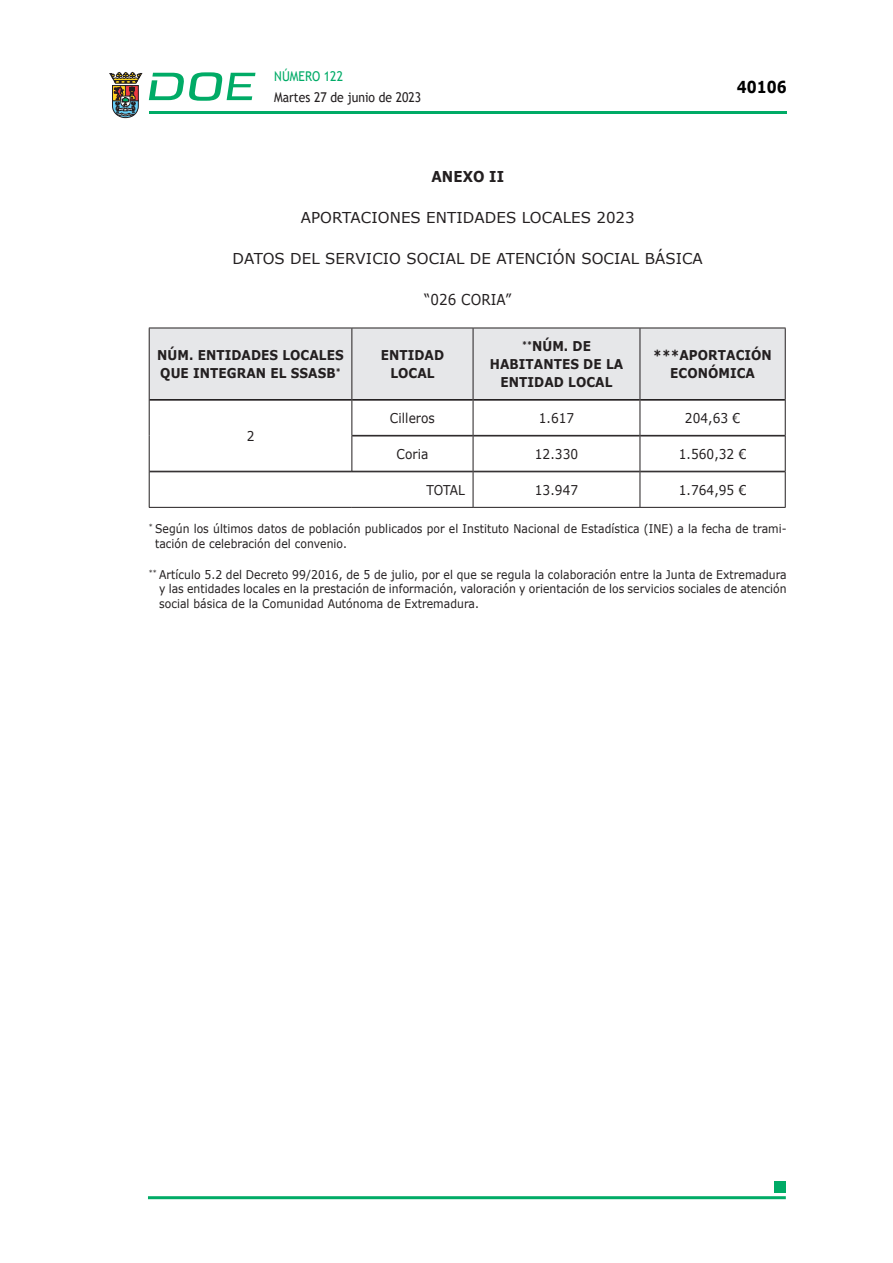
<style>
.page{position:relative;width:893px;height:1263px;background:#fff}
.page>*{position:absolute;margin:0;border:0;box-sizing:border-box;transform-origin:0 0}
.t1{font:700 16.5px "Verdana";color:#000;scale:.85 1}
.CUERPO_DE_TEXTO{font:15px "Verdana";letter-spacing:.005em;color:#231f20}
.CUERPO_DE_TEXTO-2{font:15px "Verdana";letter-spacing:.005em;color:#231f20;scale:.9 1}
.CUERPO_DE_TEXTO-3{font:700 15px "Verdana";letter-spacing:.005em;color:#231f20;scale:.9 1}
.TABLATITULO{font:700 13.5px/18px "Verdana";letter-spacing:.005em;color:#231f20;text-align:center;scale:.9 1}
.CUERPO_DE_TEXTO-4{font:13.5px "Verdana";letter-spacing:.005em;color:#231f20;scale:.9 1}
.t2{font:13.5px "Trebuchet MS";color:#231f20;scale:.9 1}
.t3{font:13.5px "Trebuchet MS";color:#00ab67;scale:.9 1}
.CUERPO_DE_TEXTO-5{font:12px/14.4px "Verdana";letter-spacing:.005em;color:#231f20;scale:.9 1}
</style>
<div class="page">
<hr style="left:149px;top:111px;width:638px;height:3px;background:#00ab66">
<svg style="left:109px;top:72px;width:33px;height:46px"></svg>
<svg style="left:149px;top:72px;width:106px;height:29px"></svg>
<hr style="left:148px;top:1196px;width:638px;height:3px;background:#00ab66">
<div style="left:775px;top:1181px;width:11px;height:11px;background:#00ab66"></div>
<div style="left:150px;top:329px;width:635px;height:70px;background:#e6e7e9"></div>
<hr style="left:150px;top:399px;width:201px;height:1px;background:#231f20">
<hr style="left:150px;top:400px;width:201px;height:1px;background:#231f20">
<hr style="left:352px;top:399px;width:121px;height:1px;background:#231f20">
<hr style="left:352px;top:400px;width:121px;height:1px;background:#231f20">
<hr style="left:473px;top:399px;width:167px;height:1px;background:#231f20">
<hr style="left:473px;top:400px;width:167px;height:1px;background:#231f20">
<hr style="left:640px;top:399px;width:145px;height:1px;background:#231f20">
<hr style="left:640px;top:400px;width:145px;height:1px;background:#231f20">
<hr style="left:352px;top:435px;width:121px;height:1px;background:#231f20">
<hr style="left:352px;top:436px;width:121px;height:1px;background:#231f20">
<hr style="left:473px;top:435px;width:167px;height:1px;background:#231f20">
<hr style="left:473px;top:436px;width:167px;height:1px;background:#231f20">
<hr style="left:640px;top:435px;width:145px;height:1px;background:#231f20">
<hr style="left:640px;top:436px;width:145px;height:1px;background:#231f20">
<hr style="left:150px;top:471px;width:202px;height:1px;background:#231f20">
<hr style="left:150px;top:472px;width:202px;height:1px;background:#231f20">
<hr style="left:352px;top:471px;width:121px;height:1px;background:#231f20">
<hr style="left:352px;top:472px;width:121px;height:1px;background:#231f20">
<hr style="left:473px;top:471px;width:167px;height:1px;background:#231f20">
<hr style="left:473px;top:472px;width:167px;height:1px;background:#231f20">
<hr style="left:640px;top:471px;width:145px;height:1px;background:#231f20">
<hr style="left:640px;top:472px;width:145px;height:1px;background:#231f20">
<hr style="left:149px;top:328px;width:203px;height:1px;background:#231f20">
<hr style="left:149px;top:328px;width:1px;height:72px;background:#231f20">
<hr style="left:352px;top:328px;width:121px;height:1px;background:#231f20">
<hr style="left:351px;top:328px;width:1px;height:72px;background:#231f20">
<hr style="left:473px;top:328px;width:167px;height:1px;background:#231f20">
<hr style="left:473px;top:328px;width:1px;height:72px;background:#231f20">
<hr style="left:640px;top:328px;width:146px;height:1px;background:#231f20">
<hr style="left:640px;top:328px;width:1px;height:72px;background:#231f20">
<hr style="left:785px;top:328px;width:1px;height:72px;background:#231f20">
<hr style="left:149px;top:400px;width:1px;height:36px;background:#231f20">
<hr style="left:149px;top:436px;width:1px;height:35px;background:#231f20">
<hr style="left:351px;top:400px;width:1px;height:36px;background:#231f20">
<hr style="left:473px;top:400px;width:1px;height:36px;background:#231f20">
<hr style="left:640px;top:400px;width:1px;height:36px;background:#231f20">
<hr style="left:785px;top:400px;width:1px;height:36px;background:#231f20">
<hr style="left:351px;top:436px;width:1px;height:35px;background:#231f20">
<hr style="left:473px;top:436px;width:1px;height:35px;background:#231f20">
<hr style="left:640px;top:436px;width:1px;height:35px;background:#231f20">
<hr style="left:785px;top:436px;width:1px;height:35px;background:#231f20">
<hr style="left:149px;top:471px;width:1px;height:36px;background:#231f20">
<hr style="left:473px;top:471px;width:1px;height:36px;background:#231f20">
<hr style="left:640px;top:471px;width:1px;height:36px;background:#231f20">
<hr style="left:785px;top:471px;width:1px;height:36px;background:#231f20">
<hr style="left:149px;top:507px;width:203px;height:1px;background:#231f20">
<hr style="left:352px;top:507px;width:121px;height:1px;background:#231f20">
<hr style="left:473px;top:507px;width:167px;height:1px;background:#231f20">
<hr style="left:640px;top:507px;width:146px;height:1px;background:#231f20">
<p class="t3" style="left:274px;top:67px;width:78px">NÚMERO 122</p>
<p class="t2" style="left:274px;top:88px;width:165px">Martes 27 de junio de 2023</p>
<p class="CUERPO_DE_TEXTO-3" style="left:431px;top:165px;width:82px">ANEXO II</p>
<p class="CUERPO_DE_TEXTO" style="left:301px;top:207px;width:336px">APORTACIONES ENTIDADES LOCALES 2023</p>
<p class="CUERPO_DE_TEXTO" style="left:233px;top:248px;width:472px">DATOS DEL SERVICIO SOCIAL DE ATENCIÓN SOCIAL BÁSICA</p>
<p class="CUERPO_DE_TEXTO-2" style="left:424px;top:289px;width:98px">“026 CORIA”</p>
<h1 class="t1" style="left:737px;top:75px;width:60px">40106</h1>
<p class="TABLATITULO" style="left:157px;top:346px;width:209px;text-align:left">NÚM. ENTIDADES LOCALES<br>QUE INTEGRAN EL SSASB<sup>*</sup></p>
<p class="TABLATITULO" style="left:381px;top:346px;width:72px">ENTIDAD<br>LOCAL</p>
<p class="TABLATITULO" style="left:490px;top:337px;width:150px"><sup>**</sup>NÚM. DE<br>HABITANTES DE LA<br>ENTIDAD LOCAL</p>
<p class="TABLATITULO" style="left:653px;top:346px;width:133px">***APORTACIÓN<br>ECONÓMICA</p>
<p class="CUERPO_DE_TEXTO-4" style="left:390px;top:409px;width:52px">Cilleros</p>
<p class="CUERPO_DE_TEXTO-4" style="left:539px;top:409px;width:41px">1.617</p>
<p class="CUERPO_DE_TEXTO-4" style="left:685px;top:409px;width:63px">204,63 €</p>
<p class="CUERPO_DE_TEXTO-4" style="left:396px;top:445px;width:37px">Coria</p>
<p class="CUERPO_DE_TEXTO-4" style="left:535px;top:445px;width:50px">12.330</p>
<p class="CUERPO_DE_TEXTO-4" style="left:679px;top:445px;width:77px">1.560,32 €</p>
<p class="CUERPO_DE_TEXTO-4" style="left:426px;top:480px;width:44px">TOTAL</p>
<p class="CUERPO_DE_TEXTO-4" style="left:535px;top:480px;width:50px">13.947</p>
<p class="CUERPO_DE_TEXTO-4" style="left:679px;top:480px;width:77px">1.764,95 €</p>
<p class="CUERPO_DE_TEXTO-5" style="left:155px;top:521px;width:703px;text-indent:-6px"><sup>*</sup> Según los últimos datos de población publicados por el Instituto Nacional de Estadística (INE) a la fecha de trami&shy;tación de celebración del convenio.</p>
<p class="CUERPO_DE_TEXTO-5" style="left:159px;top:567px;width:699px;text-align:justify;text-indent:-10px"><sup>**</sup> Artículo 5.2 del Decreto 99/2016, de 5 de julio, por el que se regula la colaboración entre la Junta de Extremadura y las entidades locales en la prestación de información, valoración y orientación de los servicios sociales de atención social básica de la Comunidad Autónoma de Extremadura.</p>
<p class="CUERPO_DE_TEXTO-4" style="left:247px;top:427px;width:10px">2</p>
</div>
